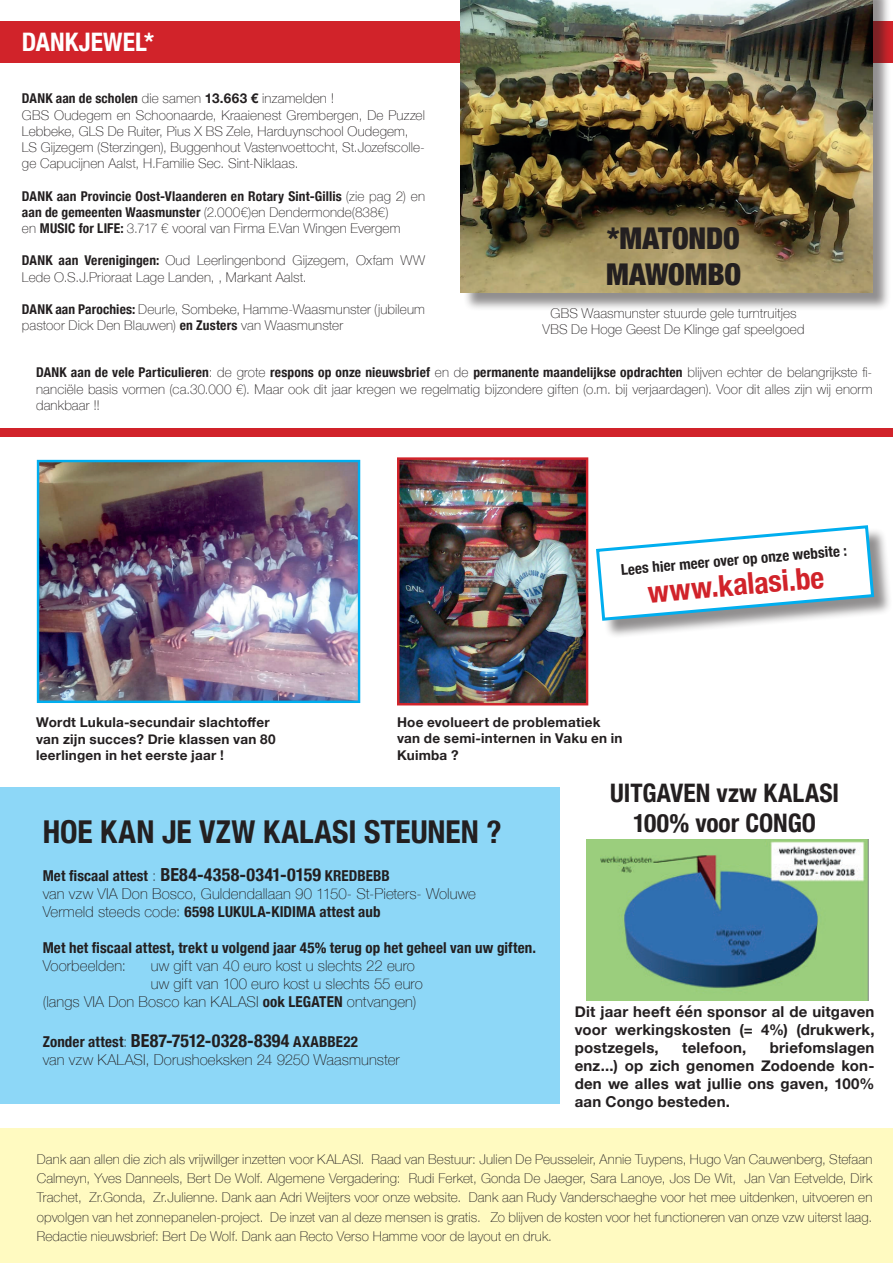
<style>
.page{position:relative;width:893px;height:1263px;background:#fff}
.page>*{position:absolute;margin:0;border:0;box-sizing:border-box;transform-origin:0 0}
.t1{font:700 condensed 31.5px "Helvetica Neue";color:#231f20}
.t2{font:900 condensed 30px/36px "Helvetica Neue";letter-spacing:-.005em;color:#231f20}
.t3{font:700 condensed 30px "Helvetica Neue";color:#d1232a}
.t4{font:700 condensed 25.5px/30.6px "Helvetica Neue";color:#231f20;text-align:center}
.t5{font:700 condensed 25.5px "Helvetica Neue";letter-spacing:.005em;color:#fff}
.t6{font:100 15px/18px "Helvetica Neue";letter-spacing:.005em;color:#231f20}
.t7{font:700 15px/18px "Helvetica Neue";letter-spacing:.01em;color:#231f20;text-align:justify}
.t8{font:700 condensed 15px "Helvetica Neue";letter-spacing:.01em;color:#231f20}
.t9{font:100 13.5px/16.2px "Helvetica Neue";letter-spacing:.01em;color:#231f20}
.t10{font:700 condensed 13.5px/16.2px "Helvetica Neue";letter-spacing:.01em;color:#231f20}
.t11{font:700 13.5px/16.2px "Helvetica Neue";letter-spacing:.02em;color:#231f20}
.s1{font-weight:700;font-stretch:condensed}
.s2{font-weight:700}
.s3{font-weight:100;font-stretch:normal}
.s4{font-weight:700;font-stretch:condensed;font-size:18px}
</style>
<div class="page">
<div style="left:0;top:1128px;width:893px;height:135px;background:#fffac1"></div>
<div style="left:0;top:787px;width:559px;height:317px;background:#8dd7f7"></div>
<div style="left:0;top:22px;width:893px;height:41px;background:#d1232a"></div>
<div style="left:0;top:428px;width:893px;height:8px;background:#d1232a"></div>
<div style="left:463px;top:0;width:428px;height:312px;background:#231f20;opacity:.5"></div>
<img style="left:461px;top:0;width:411px;height:293px">
<img style="left:40px;top:463px;width:317px;height:237px">
<div style="left:37px;top:460px;width:323px;height:243px;border:2px solid #00aeef"></div>
<img style="left:400px;top:460px;width:185px;height:242px">
<div style="left:397px;top:457px;width:191px;height:248px;border:2px solid #d1232a"></div>
<div style="left:598px;top:528px;width:294px;height:111px;background:#231f20;opacity:.5"></div>
<svg style="left:596px;top:525px;width:280px;height:97px"></svg>
<img style="left:586px;top:840px;width:283px;height:161px">
<h3 class="t5" style="left:22px;top:21px;width:134px">DANKJEWEL*</h3>
<p class="t9" style="left:22px;top:90px;width:405px"><span class="s1">DANK aan de scholen</span> die samen <span class="s2">13.663 €</span> inzamelden !<br>GBS Oudegem en Schoonaarde, Kraaienest Grembergen, De Puzzel Lebbeke, GLS De Ruiter, Pius X BS Zele, Harduynschool Oudegem, LS Gijzegem (Sterzingen), Buggenhout Vastenvoettocht, St.Jozefscolle&shy;ge Capucijnen Aalst, H.Familie Sec. Sint-Niklaas.</p>
<p class="t10" style="left:22px;top:187px;width:405px">DANK aan Provincie Oost-Vlaanderen en Rotary Sint-Gillis <span class="s3">(zie pag 2) en </span>aan de gemeenten Waasmunster <span class="s3">(2.000€)en Dendermonde(838€)<br>en</span> MUSIC for LIFE: <span class="s3">3.717 € vooral van Firma E.Van Wingen Evergem</span></p>
<p class="t9" style="left:22px;top:252px;width:405px"><span class="s1">DANK aan Verenigingen:</span> Oud Leerlingenbond Gijzegem, Oxfam WW<br>Lede O.S.J.Prioraat Lage Landen, , Markant Aalst.</p>
<p class="t9" style="left:22px;top:300px;width:405px"><span class="s1">DANK aan Parochies:</span> Deurle, Sombeke, Hamme-Waasmunster (jubileum pastoor Dick Den Blauwen) <span class="s1">en Zusters</span> van Waasmunster</p>
<p class="t9" style="left:36px;top:364px;width:838px;text-align:justify"><span class="s1">DANK aan de vele Particulieren</span>: de grote <span class="s1">respons op onze nieuwsbrief</span> en de <span class="s1">permanente maandelijkse opdrachten</span> blijven echter de belangrijkste fi&shy;nanciële basis vormen (ca.30.000 €). Maar ook dit jaar kregen we regelmatig bijzondere giften (o.m. bij verjaardagen). Voor dit alles zijn wij enorm dankbaar !!</p>
<h2 class="t2" style="left:606px;top:219px;width:136px">*MATONDO<br>MAWOMBO</h2>
<p class="t9" style="left:543px;top:304px;width:263px;text-align:center">GBS Waasmunster stuurde gele turntruitjes<br>VBS De Hoge Geest De Klinge gaf speelgoed</p>
<p class="t8" style="left:620px;top:557px;width:228px;rotate:-5deg">Lees hier meer over op onze website :</p>
<h2 class="t3" style="left:646px;top:567px;width:178px;rotate:-5deg">www.kalasi.be</h2>
<p class="t11" style="left:36px;top:715px;width:241px">Wordt Lukula-secundair slachtoffer van zijn succes? Drie klassen van 80 leerlingen in het eerste jaar !</p>
<p class="t11" style="left:397px;top:715px;width:227px">Hoe evolueert de problematiek van de semi-internen in Vaku en in<br>Kuimba ?</p>
<h1 class="t1" style="left:43px;top:806px;width:460px">HOE KAN JE VZW KALASI STEUNEN ?</h1>
<p class="t6" style="left:43px;top:866px;width:435px"><span class="s1">Met fiscaal attest</span> : <span class="s4">BE84-4358-0341-0159</span> <span class="s1">KREDBEBB<br></span>van vzw VIA Don Bosco, Guldendallaan 90 1150- St-Pieters- Woluwe<br>Vermeld steeds code: <span class="s1">6598 LUKULA-KIDIMA attest aub</span></p>
<p class="t8" style="left:43px;top:935px;width:495px">Met het fiscaal attest, trekt u volgend jaar 45% terug op het geheel van uw giften.</p>
<p class="t6" style="left:43px;top:956px;width:85px">Voorbeelden:</p>
<p class="t6" style="left:151px;top:956px;width:266px">uw gift van 40 euro kost u slechts 22 euro</p>
<p class="t6" style="left:151px;top:974px;width:274px">uw gift van 100 euro kost u slechts 55 euro</p>
<p class="t6" style="left:43px;top:992px;width:375px">(langs VIA Don Bosco kan KALASI <span class="s1">ook LEGATEN</span> ontvangen)</p>
<p class="t6" style="left:43px;top:1032px;width:359px"><span class="s1">Zonder attest</span>: <span class="s4">BE87-7512-0328-8394</span> <span class="s1">AXABBE22<br></span>van vzw KALASI, Dorushoeksken 24 9250 Waasmunster</p>
<h3 class="t4" style="left:610px;top:776px;width:230px">UITGAVEN vzw KALASI<br>100% voor CONGO</h3>
<p class="t7" style="left:575px;top:1003px;width:301px">Dit jaar heeft één sponsor al de uitgaven voor werkingskosten (= 4%) (drukwerk, postzegels,</p>
<p class="t7" style="left:575px;top:1039px;width:301px;text-indent:195px">briefomslagen enz...) op zich genomen Zodoende kon&shy;den we alles wat jullie ons gaven, 100% aan Congo besteden.</p>
<p class="t7" style="left:682px;top:1039px;width:66px">telefoon,</p>
<p class="t9" style="left:37px;top:1148px;width:837px;line-height:19.5px;text-align:justify">Dank aan allen die zich als vrijwillger inzetten voor KALASI. Raad van Bestuur: Julien De Peusseleir, Annie Tuypens, Hugo Van Cauwenberg, Stefaan Calmeyn, Yves Danneels, Bert De Wolf. Algemene Vergadering: Rudi Ferket, Gonda De Jaeger, Sara Lanoye, Jos De Wit, Jan Van Eetvelde, Dirk Trachet, Zr.Gonda, Zr.Julienne. Dank aan Adri Weijters voor onze website. Dank aan Rudy Vanderschaeghe voor het mee uitdenken, uitvoeren en opvolgen van het zonnepanelen-project. De inzet van al deze mensen is gratis. Zo blijven de kosten voor het functioneren van onze vzw uiterst laag.<br>Redactie nieuwsbrief: Bert De Wolf. Dank aan Recto Verso Hamme voor de layout en druk.</p>
</div>
